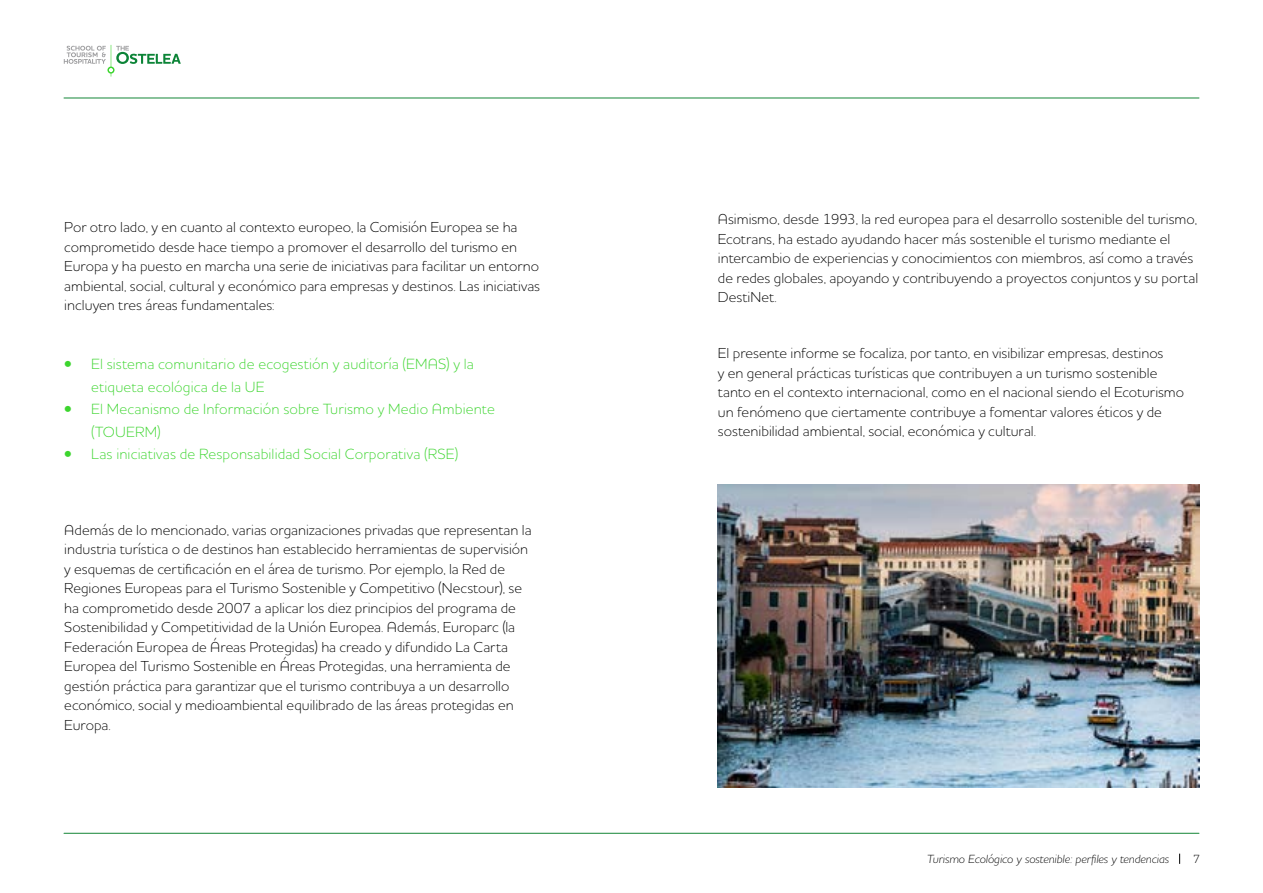
<style>
.page{position:relative;width:1263px;height:893px;background:#fff}
.page>*{position:absolute;margin:0;border:0;box-sizing:border-box;transform-origin:0 0}
.t1{font:300 15px/22.5px "Houschka Pro";letter-spacing:.01em;color:#3cd52e}
.t2{font:300 14.7px/19.5px "Houschka Pro";color:#000}
.t3{font:italic 300 12px "Houschka Pro";color:#000}
.t4{font:300 12px "Houschka Pro";color:#000}
</style>
<div class="page">
<hr style="left:64px;top:98px;width:1135px;height:1px;background:#148637">
<svg style="left:64px;top:45px;width:117px;height:32px"></svg>
<hr style="left:64px;top:833px;width:1135px;height:1px;background:#148637">
<img style="left:718px;top:484px;width:481px;height:303px">
<p class="t2" style="left:64px;top:217px;width:477px">Por otro lado, y en cuanto al contexto europeo, la Comisión Europea se ha comprometido desde hace tiempo a promover el desarrollo del turismo en Europa y ha puesto en marcha una serie de iniciativas para facilitar un entorno ambiental, social, cultural y económico para empresas y destinos. Las iniciativas incluyen tres áreas fundamentales:</p>
<p class="t1" style="left:91px;top:353px;width:384px;text-indent:-27px">• El sistema comunitario de ecogestión y auditoría (EMAS) y la etiqueta ecológica de la UE</p>
<p class="t1" style="left:91px;top:398px;width:405px;text-indent:-27px">• El Mecanismo de Información sobre Turismo y Medio Ambiente (TOUERM)</p>
<p class="t1" style="left:64px;top:443px;width:395px">• Las iniciativas de Responsabilidad Social Corporativa (RSE)</p>
<p class="t2" style="left:64px;top:520px;width:469px">Además de lo mencionado, varias organizaciones privadas que representan la industria turística o de destinos han establecido herramientas de supervisión y esquemas de certificación en el área de turismo. Por ejemplo, la Red de Regiones Europeas para el Turismo Sostenible y Competitivo (Necstour), se ha comprometido desde 2007 a aplicar los diez principios del programa de Sostenibilidad y Competitividad de la Unión Europea. Además, Europarc (la Federación Europea de Áreas Protegidas) ha creado y difundido La Carta Europea del Turismo Sostenible en Áreas Protegidas, una herramienta de gestión práctica para garantizar que el turismo contribuya a un desarrollo económico, social y medioambiental equilibrado de las áreas protegidas en Europa.</p>
<p class="t2" style="left:718px;top:209px;width:482px">Asimismo, desde 1993, la red europea para el desarrollo sostenible del turismo, Ecotrans, ha estado ayudando hacer más sostenible el turismo mediante el intercambio de experiencias y conocimientos con miembros, así como a través de redes globales, apoyando y contribuyendo a proyectos conjuntos y su portal DestiNet.</p>
<p class="t2" style="left:718px;top:343px;width:468px">El presente informe se focaliza, por tanto, en visibilizar empresas, destinos<br>y en general prácticas turísticas que contribuyen a un turismo sostenible tanto en el contexto internacional, como en el nacional siendo el Ecoturismo un fenómeno que ciertamente contribuye a fomentar valores éticos y de sostenibilidad ambiental, social, económica y cultural.</p>
<p class="t3" style="left:927px;top:851px;width:244px">Turismo Ecológico y sostenible: perfiles y tendencias</p>
<p class="t4" style="left:1193px;top:851px;width:9px">7</p>
</div>
